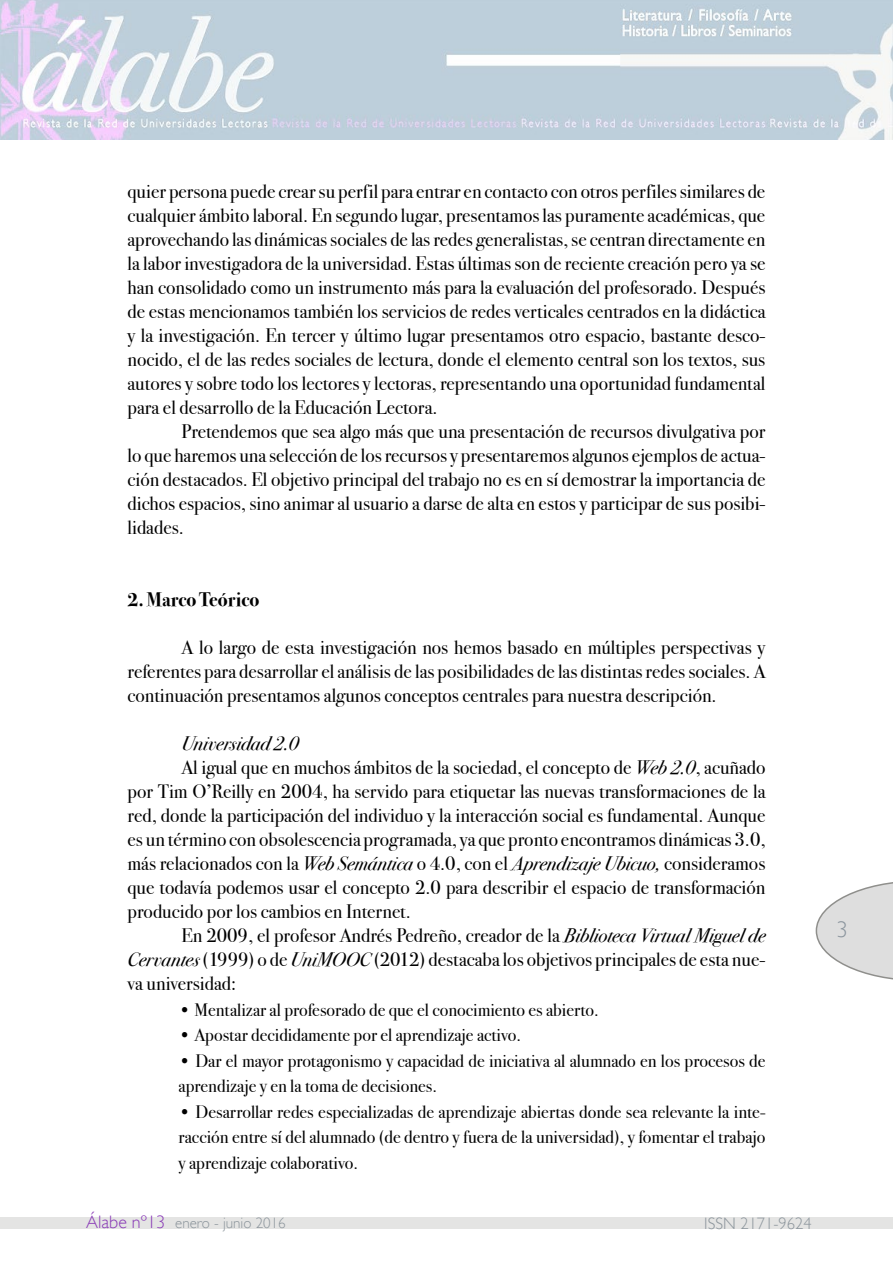
<style>
.page{position:relative;width:893px;height:1263px;background:#fff}
.page>*{position:absolute;margin:0;border:0;box-sizing:border-box;transform-origin:0 0}
.t1{font:300 22.5px "Gill Sans";color:#8a949d}
.t2{font:19.5px/24px "Bodoni Svty Two ITCTT Book";color:#000;text-align:justify}
.t3{font:19.5px "Bodoni Svty Two ITCTT Bold";color:#000}
.t4{font:19.5px "Bodoni Svty Two ITCTT Book Ita";color:#000}
.t5{font:18px/25.5px "Bodoni Svty Two ITCTT Book";color:#000}
.t6{font:300 16.5px "Gill Sans";color:#8c959c}
.t7{font:300 15px "Gill Sans";color:#8c959c}
.s1{font-family:"Bodoni Svty Two ITCTT Book Ita"}
.s2{font-size:18px;color:#893ab6}
</style>
<div class="page">
<svg style="left:816px;top:882px;width:77px;height:98px"></svg>
<img style="left:0;top:0;width:893px;height:139px">
<div style="left:0;top:1218px;width:893px;height:11px;background:#e4e4e3"></div>
<p class="t2" style="left:128px;top:179px;width:639px">quier persona puede crear su perfil para entrar en contacto con otros perfiles similares de cualquier ámbito laboral. En segundo lugar, presentamos las puramente académicas, que aprovechando las dinámicas sociales de las redes generalistas, se centran directamente en la labor investigadora de la universidad. Estas últimas son de reciente creación pero ya se han consolidado como un instrumento más para la evaluación del profesorado. Después de estas mencionamos también los servicios de redes verticales centrados en la didáctica y la investigación. En tercer y último lugar presentamos otro espacio, bastante desco&shy;nocido, el de las redes sociales de lectura, donde el elemento central son los textos, sus autores y sobre todo los lectores y lectoras, representando una oportunidad fundamental para el desarrollo de la Educación Lectora.</p>
<p class="t2" style="left:128px;top:419px;width:639px;text-indent:54px">Pretendemos que sea algo más que una presentación de recursos divulgativa por lo que haremos una selección de los recursos y presentaremos algunos ejemplos de actua&shy;ción destacados. El objetivo principal del trabajo no es en sí demostrar la importancia de dichos espacios, sino animar al usuario a darse de alta en estos y participar de sus posibi&shy;lidades.</p>
<p class="t3" style="left:128px;top:588px;width:133px">2. Marco Teórico</p>
<p class="t2" style="left:128px;top:635px;width:639px;text-indent:54px">A lo largo de esta investigación nos hemos basado en múltiples perspectivas y referentes para desarrollar el análisis de las posibilidades de las distintas redes sociales. A continuación presentamos algunos conceptos centrales para nuestra descripción.</p>
<p class="t4" style="left:182px;top:732px;width:119px">Universidad 2.0</p>
<p class="t2" style="left:128px;top:755px;width:639px;text-indent:54px">Al igual que en muchos ámbitos de la sociedad, el concepto de <span class="s1">Web 2.0</span>, acuñado por Tim O’Reilly en 2004, ha servido para etiquetar las nuevas transformaciones de la red, donde la participación del individuo y la interacción social es fundamental. Aunque es un término con obsolescencia programada, ya que pronto encontramos dinámicas 3.0, más relacionados con la <span class="s1">Web Semántica</span> o 4.0, con el <span class="s1">Aprendizaje Ubicuo,</span> consideramos que todavía podemos usar el concepto 2.0 para describir el espacio de transformación producido por los cambios en Internet.</p>
<p class="t2" style="left:128px;top:923px;width:639px;text-indent:54px">En 2009, el profesor Andrés Pedreño, creador de la <span class="s1">Biblioteca Virtual Miguel de Cervantes</span> (1999) o de <span class="s1">UniMOOC</span> (2012) destacaba los objetivos principales de esta nue&shy;va universidad:</p>
<p class="t5" style="left:179px;top:997px;width:422px">• Mentalizar al profesorado de que el conocimiento es abierto.</p>
<p class="t5" style="left:179px;top:1022px;width:344px">• Apostar decididamente por el aprendizaje activo.</p>
<p class="t5" style="left:179px;top:1048px;width:588px">• Dar el mayor protagonismo y capacidad de iniciativa al alumnado en los procesos de aprendizaje y en la toma de decisiones.</p>
<p class="t5" style="left:179px;top:1099px;width:588px;text-align:justify">• Desarrollar redes especializadas de aprendizaje abiertas donde sea relevante la inte&shy;racción entre sí del alumnado (de dentro y fuera de la universidad), y fomentar el trabajo y aprendizaje colaborativo.</p>
<p class="t7" style="left:86px;top:1214px;width:201px"><span class="s2">Álabe nº13</span> enero - junio 2016</p>
<p class="t6" style="left:704px;top:1214px;width:109px">ISSN 2171-9624</p>
<p class="t1" style="left:837px;top:916px;width:13px">3</p>
</div>
